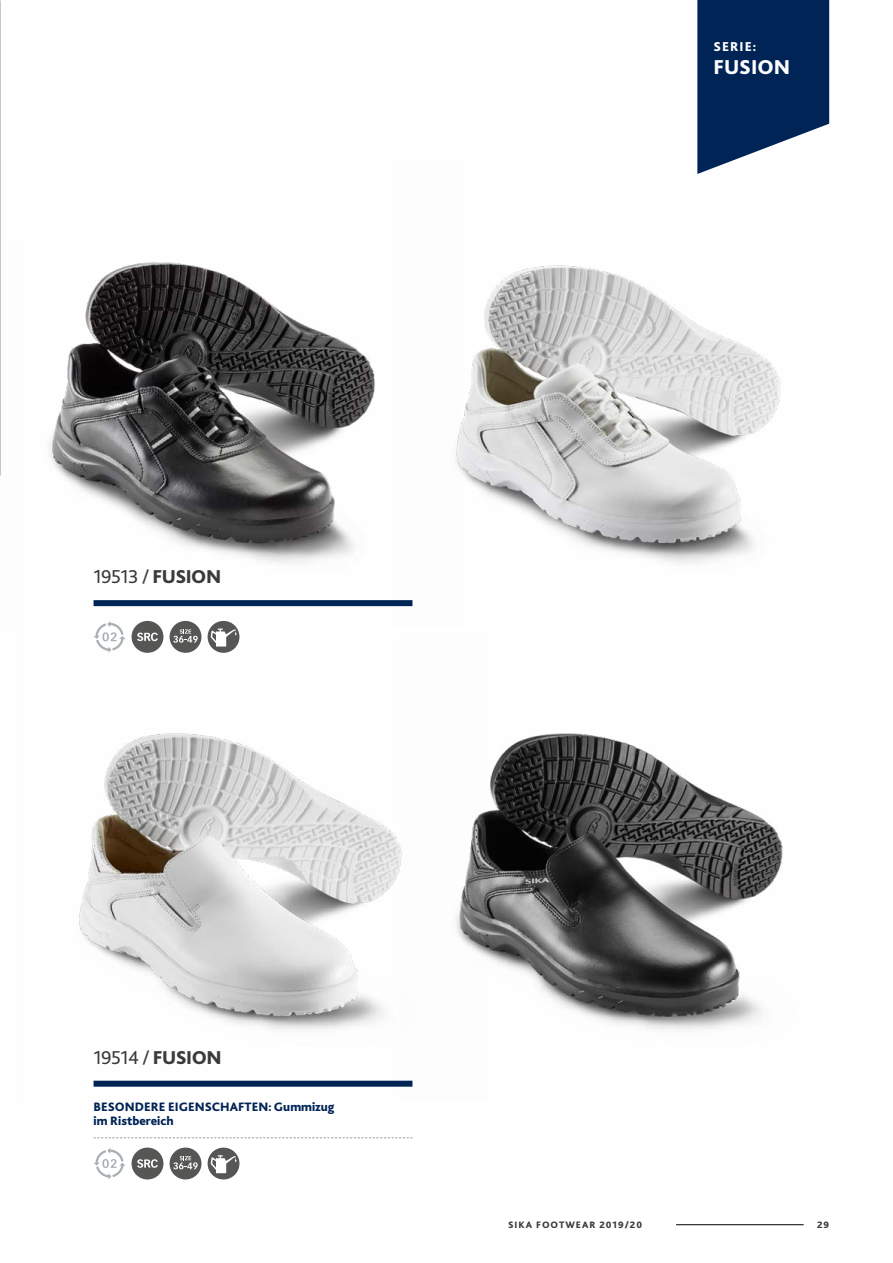
<style>
.page{position:relative;width:893px;height:1263px;background:#fff}
.page>*{position:absolute;margin:0;border:0;box-sizing:border-box;transform-origin:0 0}
.t1{font:800 21px "Bliss 2";color:#fff}
.t2{font:19.5px "Bliss 2";letter-spacing:-.025em;color:#3a3a39}
.t3{font:800 13.5px "Bliss 2";letter-spacing:.075em;color:#fff}
.t4{font:800 12.75px/13.5px "Bliss 2";color:#002455}
.t5{font:800 9.75px "Bliss 2";letter-spacing:.1em;color:#3a3a39}
.s1{font-weight:800}
</style>
<div class="page">
<svg style="left:0;top:0;width:1px;height:159px"></svg>
<img style="left:0;top:159px;width:400px;height:468px">
<img style="left:79px;top:634px;width:321px;height:453px">
<img style="left:400px;top:733px;width:383px;height:354px">
<img style="left:0;top:242px;width:21px;height:385px">
<img style="left:400px;top:265px;width:381px;height:342px">
<hr style="left:676px;top:1224px;width:128px;height:1px;background:#000">
<div style="left:94px;top:600px;width:318px;height:6px;background:#002455"></div>
<svg style="left:94px;top:621px;width:31px;height:32px"></svg>
<div style="left:132px;top:621px;width:31px;height:32px;background:#565655;border-radius:50%"></div>
<svg style="left:137px;top:633px;width:21px;height:8px"></svg>
<div style="left:170px;top:621px;width:31px;height:32px;background:#565655;border-radius:50%"></div>
<svg style="left:173px;top:629px;width:25px;height:14px"></svg>
<div style="left:208px;top:621px;width:31px;height:32px;background:#565655;border-radius:50%"></div>
<svg style="left:210px;top:628px;width:27px;height:18px"></svg>
<div style="left:94px;top:1081px;width:318px;height:6px;background:#002455"></div>
<svg style="left:94px;top:1137px;width:318px;height:1px"></svg>
<svg style="left:94px;top:1148px;width:31px;height:31px"></svg>
<div style="left:132px;top:1147px;width:31px;height:32px;background:#565655;border-radius:50%"></div>
<svg style="left:137px;top:1159px;width:21px;height:9px"></svg>
<div style="left:170px;top:1147px;width:31px;height:32px;background:#565655;border-radius:50%"></div>
<svg style="left:173px;top:1156px;width:25px;height:13px"></svg>
<div style="left:208px;top:1147px;width:31px;height:32px;background:#565655;border-radius:50%"></div>
<svg style="left:210px;top:1155px;width:27px;height:18px"></svg>
<svg style="left:697px;top:0;width:132px;height:174px;background:#25446d"></svg>
<p class="t3" style="left:713px;top:38px;width:44px">SERIE:</p>
<h1 class="t1" style="left:713px;top:54px;width:78px">FUSION</h1>
<h2 class="t2" style="left:94px;top:564px;width:129px">19513 / <span class="s1">FUSION</span></h2>
<h2 class="t2" style="left:94px;top:1045px;width:130px">19514 / <span class="s1">FUSION</span></h2>
<p class="t4" style="left:94px;top:1100px;width:243px">BESONDERE EIGENSCHAFTEN: Gummizug im Ristbereich</p>
<p class="t5" style="left:508px;top:1218px;width:135px">SIKA FOOTWEAR 2019/20</p>
<p class="t5" style="left:817px;top:1218px;width:14px">29</p>
</div>
